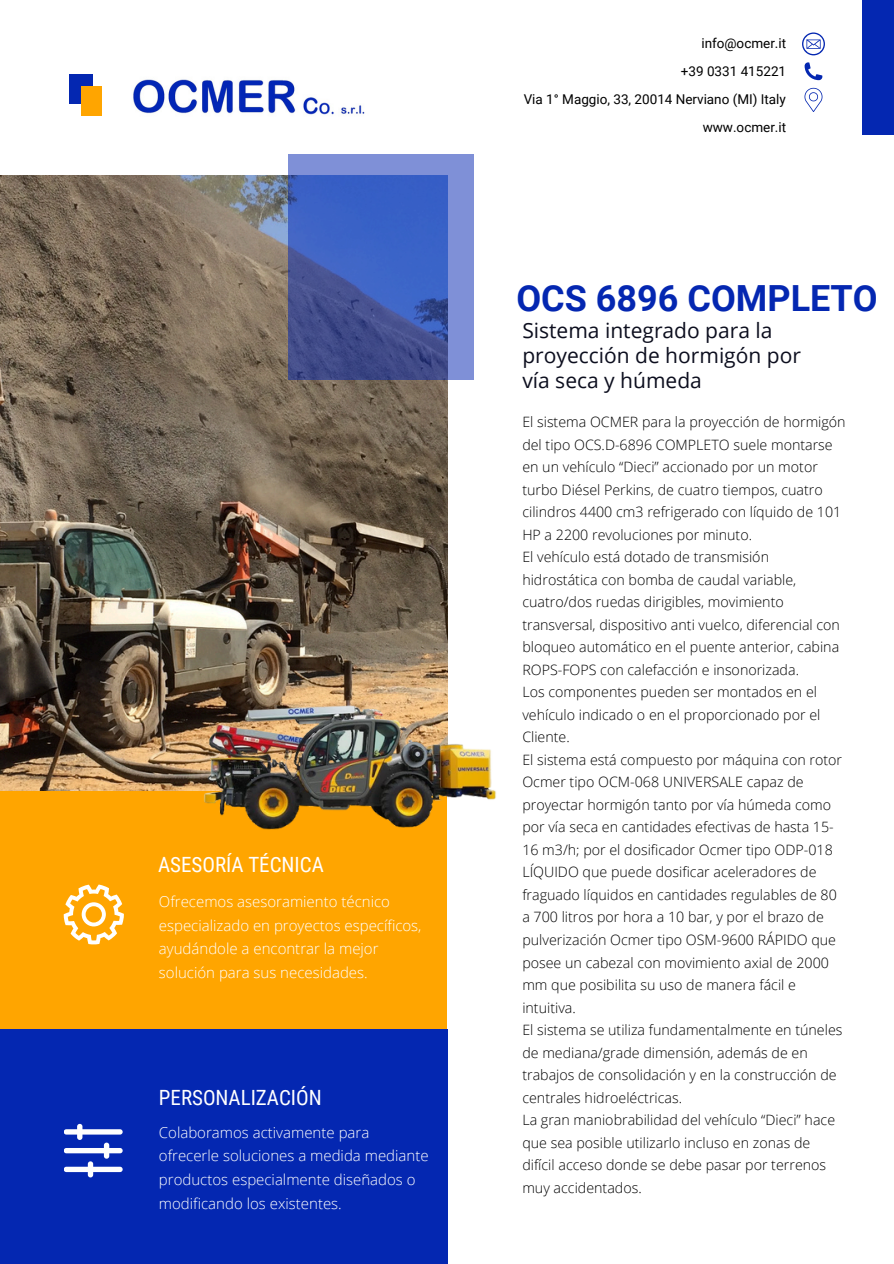
<style>
.page{position:relative;width:894px;height:1264px;background:#fff}
.page>*{position:absolute;margin:0;border:0;box-sizing:border-box;transform-origin:0 0}
.t1{font:700 36px "Roboto";color:#0427b1}
.t2{font:21px/24.8px "Open Sans";color:#0c0e1e}
.t3{font:21px "Roboto Condensed";color:#fff}
.t4{font:300 15px/23.7px "Open Sans";color:#fff}
.t5{font:300 14.25px/22.5px "Open Sans";color:#000}
.t6{font:13.5px "Roboto";color:#000}
</style>
<div class="page">
<div style="left:70px;top:74px;width:23px;height:30px;background:#0427b1"></div>
<div style="left:81px;top:86px;width:21px;height:29px;background:#ffa500"></div>
<div style="left:862px;top:0;width:31px;height:135px;background:#0427b1"></div>
<div style="left:0;top:790px;width:447px;height:241px;background:#ffa500"></div>
<div style="left:0;top:1029px;width:447px;height:234px;background:#0427b1"></div>
<img style="left:133px;top:79px;width:232px;height:36px">
<svg style="left:64px;top:884px;width:59px;height:60px"></svg>
<svg style="left:64px;top:1123px;width:58px;height:54px"></svg>
<svg style="left:802px;top:32px;width:22px;height:23px"></svg>
<svg style="left:804px;top:62px;width:18px;height:18px"></svg>
<svg style="left:804px;top:88px;width:18px;height:24px"></svg>
<img style="left:0;top:176px;width:447px;height:614px">
<svg style="left:288px;top:154px;width:185px;height:225px;background:#4b64b5"></svg>
<img style="left:202px;top:700px;width:294px;height:130px">
<p class="t3" style="left:158px;top:852px;width:167px">ASESORÍA TÉCNICA</p>
<h2 class="t4" style="left:159px;top:889px;width:264px">Ofrecemos asesoramiento técnico especializado en proyectos específicos, ayudándole a encontrar la mejor solución para sus necesidades.</h2>
<h4 class="t3" style="left:159px;top:1085px;width:164px">PERSONALIZACIÓN</h4>
<p class="t4" style="left:159px;top:1120px;width:271px">Colaboramos activamente para ofrecerle soluciones a medida mediante productos especialmente diseñados o modificando los existentes.</p>
<p class="t6" style="left:701px;top:36px;width:86px">info@ocmer.it</p>
<p class="t6" style="left:680px;top:64px;width:107px">+39 0331 415221</p>
<p class="t6" style="left:523px;top:92px;width:264px">Via 1° Maggio, 33, 20014 Nerviano (MI) Italy</p>
<p class="t6" style="left:702px;top:119px;width:85px">www.ocmer.it</p>
<p class="t1" style="left:516px;top:277px;width:362px">OCS 6896 COMPLETO</p>
<p class="t2" style="left:522px;top:318px;width:280px">Sistema integrado para la proyección de hormigón por vía seca y húmeda</p>
<p class="t5" style="left:522px;top:410px;width:325px">El sistema OCMER para la proyección de hormigón del tipo OCS.D-6896 COMPLETO suele montarse en un vehículo “Dieci” accionado por un motor turbo Diésel Perkins, de cuatro tiempos, cuatro cilindros 4400 cm3 refrigerado con líquido de 101<br>HP a 2200 revoluciones por minuto.<br>El vehículo está dotado de transmisión hidrostática con bomba de caudal variable, cuatro/dos ruedas dirigibles, movimiento transversal, dispositivo anti vuelco, diferencial con bloqueo automático en el puente anterior, cabina ROPS-FOPS con calefacción e insonorizada.<br>Los componentes pueden ser montados en el vehículo indicado o en el proporcionado por el Cliente.<br>El sistema está compuesto por máquina con rotor Ocmer tipo OCM-068 UNIVERSALE capaz de proyectar hormigón tanto por vía húmeda como por vía seca en cantidades efectivas de hasta 15- 16 m3/h; por el dosificador Ocmer tipo ODP-018<br>LÍQUIDO que puede dosificar aceleradores de fraguado líquidos en cantidades regulables de 80 a 700 litros por hora a 10 bar, y por el brazo de pulverización Ocmer tipo OSM-9600 RÁPIDO que posee un cabezal con movimiento axial de 2000 mm que posibilita su uso de manera fácil e intuitiva.<br>El sistema se utiliza fundamentalmente en túneles de mediana/grade dimensión, además de en trabajos de consolidación y en la construcción de centrales hidroeléctricas.<br>La gran maniobrabilidad del vehículo “Dieci” hace que sea posible utilizarlo incluso en zonas de difícil acceso donde se debe pasar por terrenos muy accidentados.</p>
</div>
